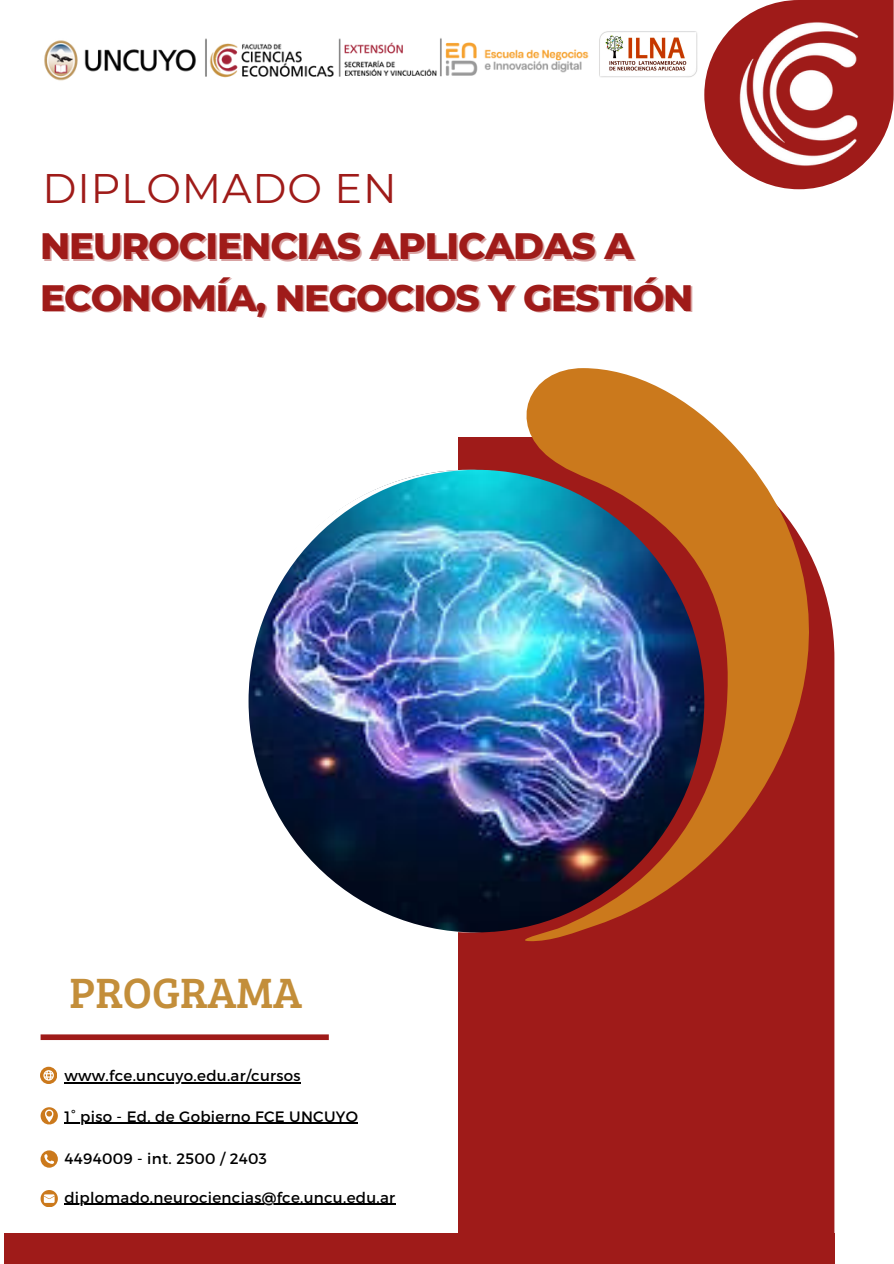
<style>
.page{position:relative;width:894px;height:1264px;background:#fff}
.page>*{position:absolute;margin:0;border:0;box-sizing:border-box;transform-origin:0 0}
.t1{font:43.8px "Bree Serif";color:#c38e3a}
.t2{font:41.25px "Montserrat";letter-spacing:.02em;color:#9f1b19}
.t3{font:800 37.5px "Montserrat";letter-spacing:-.03em;color:#9f1b19}
.t4{font:15px "Montserrat";letter-spacing:.02em;color:#000}
</style>
<div class="page">
<div style="left:41px;top:1034px;width:288px;height:6px;background:#9f1b19"></div>
<svg style="left:41px;top:1150px;width:16px;height:17px"></svg>
<svg style="left:41px;top:1190px;width:16px;height:16px"></svg>
<svg style="left:41px;top:1107px;width:16px;height:18px"></svg>
<svg style="left:40px;top:1066px;width:17px;height:17px"></svg>
<hr style="left:64px;top:1203px;width:331px;height:1px;background:#000">
<hr style="left:64px;top:1122px;width:294px;height:1px;background:#000">
<hr style="left:64px;top:1082px;width:237px;height:1px;background:#000">
<div style="left:458px;top:437px;width:376px;height:796px;background:#9f1b19"></div>
<svg style="left:506px;top:368px;width:329px;height:573px"></svg>
<svg style="left:704px;top:0;width:189px;height:189px"></svg>
<img style="left:715px;top:10px;width:167px;height:167px">
<svg style="left:256px;top:470px;width:443px;height:462px"></svg>
<div style="left:4px;top:1233px;width:830px;height:30px;background:#9f1b19"></div>
<img style="left:248px;top:470px;width:456px;height:462px;border-radius:50%">
<img style="left:44px;top:38px;width:545px;height:43px">
<img style="left:599px;top:31px;width:99px;height:47px">
<p class="t2" style="left:43px;top:163px;width:355px">DIPLOMADO EN</p>
<p class="t3" style="left:40px;top:223px;width:595px">NEUROCIENCIAS APLICADAS A</p>
<h1 class="t3" style="left:40px;top:274px;width:654px">ECONOMÍA, NEGOCIOS Y GESTIÓN</h1>
<p class="t1" style="left:70px;top:960px;width:234px">PROGRAMA</p>
<p class="t4" style="left:64px;top:1065px;width:238px">www.fce.uncuyo.edu.ar/cursos</p>
<p class="t4" style="left:64px;top:1106px;width:295px">1° piso - Ed. de Gobierno FCE UNCUYO</p>
<p class="t4" style="left:64px;top:1148px;width:204px">4494009 - int. 2500 / 2403</p>
<h1 class="t4" style="left:64px;top:1187px;width:332px">diplomado.neurociencias@fce.uncu.edu.ar</h1>
</div>
